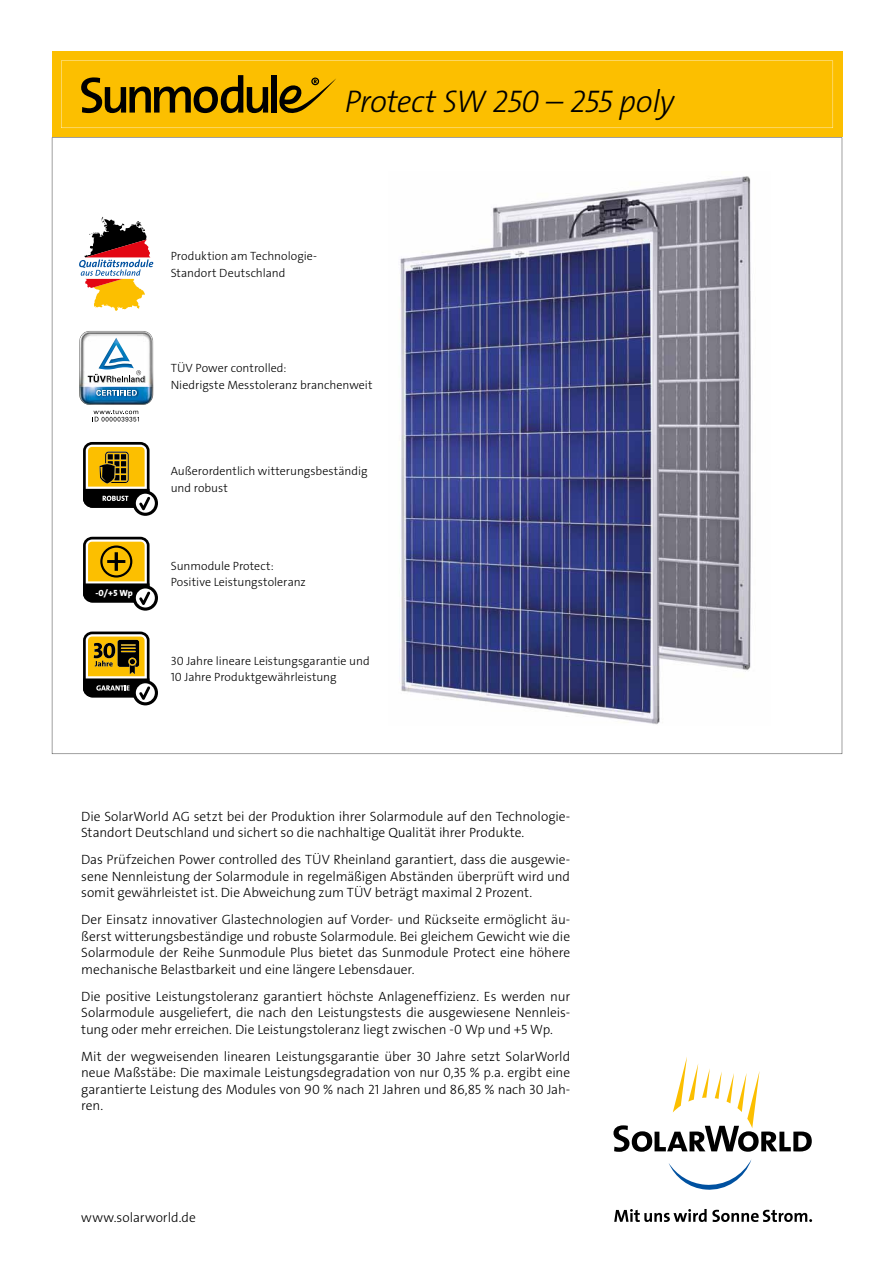
<style>
.page{position:relative;width:893px;height:1263px;background:#fff}
.page>*{position:absolute;margin:0;border:0;box-sizing:border-box;transform-origin:0 0}
.t1{font:31.5px "The Sans LP3 Lig IT";letter-spacing:-.02em;color:#000}
.t2{font:13.5px/16.5px "The Sans LP3 Lig";letter-spacing:-.005em;color:#000;text-align:justify}
.t3{font:12px/16.5px "The Sans LP3 Lig";color:#000}
.t4{font:9px "The Sans LP8 Ex Bld";color:#fff}
</style>
<div class="page">
<div style="left:52px;top:51px;width:790px;height:86px;background:#fcbf00"></div>
<svg style="left:61px;top:61px;width:772px;height:67px"></svg>
<svg style="left:52px;top:137px;width:790px;height:617px"></svg>
<svg style="left:614px;top:1209px;width:198px;height:13px"></svg>
<svg style="left:613px;top:1057px;width:199px;height:95px"></svg>
<svg style="left:669px;top:1160px;width:82px;height:30px"></svg>
<img style="left:388px;top:171px;width:383px;height:555px">
<svg style="left:79px;top:217px;width:74px;height:94px"></svg>
<img style="left:79px;top:331px;width:74px;height:91px">
<div style="left:74px;top:442px;width:84px;height:74px;background:#fff"></div>
<svg style="left:83px;top:442px;width:75px;height:74px"></svg>
<div style="left:74px;top:537px;width:84px;height:74px;background:#fff"></div>
<svg style="left:83px;top:537px;width:75px;height:74px"></svg>
<div style="left:74px;top:631px;width:84px;height:74px;background:#fff"></div>
<svg style="left:83px;top:631px;width:75px;height:74px"></svg>
<svg style="left:81px;top:75px;width:187px;height:38px"></svg>
<div style="left:271px;top:75px;width:6px;height:38px;background:#000"></div>
<svg style="left:278px;top:78px;width:58px;height:35px"></svg>
<h1 class="t1" style="left:345px;top:82px;width:331px">Protect SW 250 – 255 poly</h1>
<p class="t3" style="left:171px;top:248px;width:148px">Produktion am Technologie-<br>Standort Deutschland</p>
<p class="t3" style="left:171px;top:360px;width:203px">TÜV Power controlled:<br>Niedrigste Messtoleranz branchenweit</p>
<p class="t4" style="left:95px;top:587px;width:39px">-0/+5 Wp</p>
<p class="t3" style="left:171px;top:463px;width:198px">Außerordentlich witterungsbeständig und robust</p>
<p class="t3" style="left:171px;top:558px;width:137px">Sunmodule Protect:<br>Positive Leistungstoleranz</p>
<p class="t3" style="left:171px;top:652px;width:201px">30 Jahre lineare Leistungsgarantie und<br>10 Jahre Produktgewährleistung</p>
<p class="t2" style="left:81px;top:808px;width:490px">Die SolarWorld AG setzt bei der Produktion ihrer Solarmodule auf den Technologie-<br>Standort Deutschland und sichert so die nachhaltige Qualität ihrer Produkte.</p>
<p class="t2" style="left:81px;top:851px;width:490px">Das Prüfzeichen Power controlled des TÜV Rheinland garantiert, dass die ausgewie&shy;sene Nennleistung der Solarmodule in regelmäßigen Abständen überprüft wird und somit gewährleistet ist. Die Abweichung zum TÜV beträgt maximal 2 Prozent.</p>
<p class="t2" style="left:81px;top:911px;width:490px">Der Einsatz innovativer Glastechnologien auf Vorder- und Rückseite ermöglicht äu&shy;ßerst witterungsbeständige und robuste Solarmodule. Bei gleichem Gewicht wie die Solarmodule der Reihe Sunmodule Plus bietet das Sunmodule Protect eine höhere mechanische Belastbarkeit und eine längere Lebensdauer.</p>
<p class="t2" style="left:81px;top:988px;width:490px">Die positive Leistungstoleranz garantiert höchste Anlageneffizienz. Es werden nur Solarmodule ausgeliefert, die nach den Leistungstests die ausgewiesene Nennleis&shy;tung oder mehr erreichen. Die Leistungstoleranz liegt zwischen -0 Wp und +5 Wp.</p>
<p class="t2" style="left:81px;top:1048px;width:490px">Mit der wegweisenden linearen Leistungsgarantie über 30 Jahre setzt SolarWorld neue Maßstäbe: Die maximale Leistungsdegradation von nur 0,35 % p.a. ergibt eine garantierte Leistung des Modules von 90 % nach 21 Jahren und 86,85 % nach 30 Jah&shy;ren.</p>
<p class="t2" style="left:81px;top:1209px;width:116px">www.solarworld.de</p>
</div>
